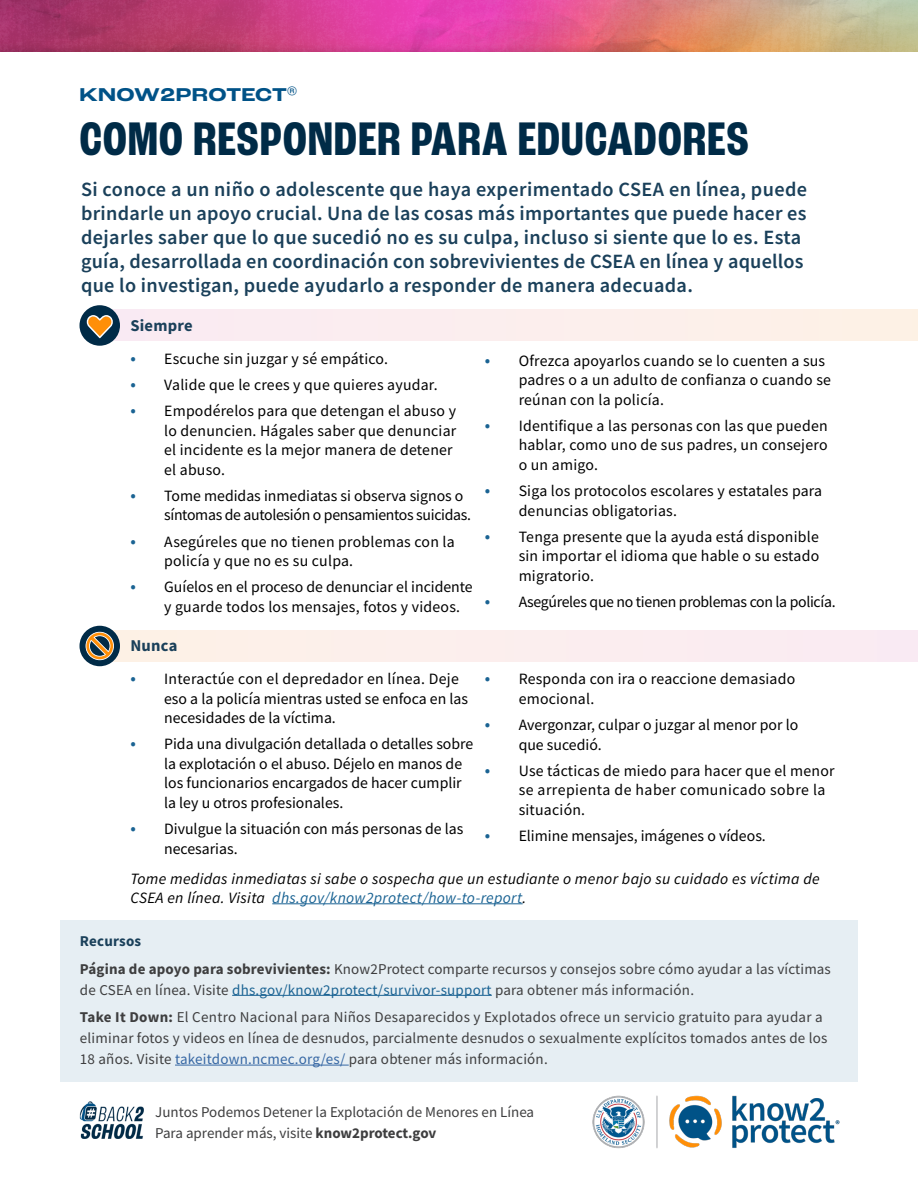
<style>
.page{position:relative;width:918px;height:1188px;background:#fff}
.page>*{position:absolute;margin:0;border:0;box-sizing:border-box;transform-origin:0 0}
.t1{font:700 condensed 49.5px "Roc Grotesk";letter-spacing:.015em;color:#002b47}
.Intro_Paragraph{font:600 20.25px/24px "Source Sans Pro";letter-spacing:.015em;color:#1a405a}
.Subheader{font:700 expanded 19.5px "Roc Grotesk";letter-spacing:.015em;color:#005287}
.t2{font:700 16.5px "Source Sans Pro";letter-spacing:.015em;color:#1a405a}
.t3{font:15.75px/19.5px "Source Sans Pro";letter-spacing:.005em;color:#000}
.Body_Copy__Small{font:italic 15.75px/19.5px "Source Sans Pro";letter-spacing:.02em;color:#000}
.t4{font:15.75px/19.5px "Source Sans Pro";letter-spacing:-.02em;color:#000}
.t5{font:15px/21px "Source Sans Pro";letter-spacing:.015em;color:#3e3e3f}
.t6{font:700 15px "Source Sans Pro";letter-spacing:.015em;color:#1a405a}
.s1{font-size:18.15px;color:#1a6393}
.s2{color:#1a6393}
.s3{font-weight:700}
.s4{color:#3667a4}
</style>
<div class="page">
<div style="left:100px;top:630px;width:818px;height:32px;background:#fbeeee"></div>
<div style="left:103px;top:310px;width:815px;height:31px;background:#fceeed"></div>
<img style="left:80px;top:1101px;width:64px;height:38px">
<div style="left:80px;top:305px;width:40px;height:41px;background:#002b47;border-radius:50%"></div>
<svg style="left:86px;top:315px;width:27px;height:23px"></svg>
<div style="left:80px;top:626px;width:40px;height:40px;background:#002b47;border-radius:50%"></div>
<svg style="left:86px;top:632px;width:28px;height:28px"></svg>
<img style="left:0;top:0;width:918px;height:52px">
<img style="left:0;top:36px;width:704px;height:16px">
<svg style="left:0;top:0;width:826px;height:4px;background:#cd558d"></svg>
<hr style="left:272px;top:903px;width:251px;height:1px;background:#1a6393">
<div style="left:60px;top:920px;width:798px;height:162px;background:#e6eef3"></div>
<hr style="left:232px;top:995px;width:260px;height:1px;background:#1a6393">
<hr style="left:175px;top:1065px;width:174px;height:1px;background:#3667a4">
<img style="left:592px;top:1095px;width:248px;height:54px">
<p class="Subheader" style="left:80px;top:82px;width:219px">KNOW2PROTECT<sup>®</sup></p>
<h1 class="t1" style="left:80px;top:109px;width:671px">COMO RESPONDER PARA EDUCADORES</h1>
<p class="Intro_Paragraph" style="left:81px;top:177px;width:728px">Si conoce a un niño o adolescente que haya experimentado CSEA en línea, puede brindarle un apoyo crucial. Una de las cosas más importantes que puede hacer es dejarles saber que lo que sucedió no es su culpa, incluso si siente que lo es. Esta guía, desarrollada en coordinación con sobrevivientes de CSEA en línea y aquellos que lo investigan, puede ayudarlo a responder de manera adecuada.</p>
<h2 class="t2" style="left:130px;top:314px;width:64px">Siempre</h2>
<p class="t3" style="left:130px;top:349px;width:259px"><span class="s1">•</span> Escuche sin juzgar y sé empático.</p>
<p class="t3" style="left:130px;top:375px;width:309px"><span class="s1">•</span> Valide que le crees y que quieres ayudar.</p>
<p class="t3" style="left:164px;top:401px;width:294px;text-indent:-34px"><span class="s1">•</span> Empodérelos para que detengan el abuso y lo denuncien. Hágales saber que denunciar el incidente es la mejor manera de detener el abuso.</p>
<p class="t4" style="left:164px;top:486px;width:308px;text-indent:-34px"><span class="s1">•</span> Tome medidas inmediatas si observa signos o síntomas de autolesión o pensamientos suicidas.</p>
<p class="t3" style="left:164px;top:532px;width:292px;text-indent:-34px"><span class="s1">•</span> Asegúreles que no tienen problemas con la policía y que no es su culpa.</p>
<p class="t3" style="left:164px;top:577px;width:310px;text-indent:-34px"><span class="s1">•</span> Guíelos en el proceso de denunciar el incidente y guarde todos los mensajes, fotos y videos.</p>
<p class="t3" style="left:519px;top:350px;width:314px;text-indent:-34px"><span class="s1">•</span> Ofrezca apoyarlos cuando se lo cuenten a sus padres o a un adulto de confianza o cuando se reúnan con la policía.</p>
<p class="t3" style="left:519px;top:416px;width:311px;text-align:justify;text-indent:-34px"><span class="s1">•</span> Identifique a las personas con las que pueden hablar, como uno de sus padres, un consejero o un amigo.</p>
<p class="t3" style="left:519px;top:481px;width:305px;text-indent:-34px"><span class="s1">•</span> Siga los protocolos escolares y estatales para denuncias obligatorias.</p>
<p class="t3" style="left:519px;top:527px;width:302px;text-align:justify;text-indent:-34px"><span class="s1">•</span> Tenga presente que la ayuda está disponible sin importar el idioma que hable o su estado migratorio.</p>
<p class="t4" style="left:485px;top:592px;width:352px"><span class="s1">•</span> Asegúreles que no tienen problemas con la policía.</p>
<h2 class="t2" style="left:130px;top:634px;width:49px">Nunca</h2>
<p class="t3" style="left:164px;top:669px;width:305px;text-indent:-34px"><span class="s1">•</span> Interactúe con el depredador en línea. Deje eso a la policía mientras usted se enfoca en las necesidades de la víctima.</p>
<p class="t3" style="left:164px;top:734px;width:311px;text-indent:-34px"><span class="s1">•</span> Pida una divulgación detallada o detalles sobre la explotación o el abuso. Déjelo en manos de los funcionarios encargados de hacer cumplir la ley u otros profesionales.</p>
<p class="t3" style="left:164px;top:819px;width:301px;text-indent:-34px"><span class="s1">•</span> Divulgue la situación con más personas de las necesarias.</p>
<p class="t3" style="left:519px;top:669px;width:278px;text-indent:-34px"><span class="s1">•</span> Responda con ira o reaccione demasiado emocional.</p>
<p class="t3" style="left:519px;top:715px;width:281px;text-indent:-34px"><span class="s1">•</span> Avergonzar, culpar o juzgar al menor por lo que sucedió.</p>
<p class="t3" style="left:519px;top:761px;width:317px;text-indent:-34px"><span class="s1">•</span> Use tácticas de miedo para hacer que el menor se arrepienta de haber comunicado sobre la situación.</p>
<p class="t3" style="left:485px;top:826px;width:282px"><span class="s1">•</span> Elimine mensajes, imágenes o vídeos.</p>
<p class="Body_Copy__Small" style="left:130px;top:868px;width:691px">Tome medidas inmediatas si sabe o sospecha que un estudiante o menor bajo su cuidado es víctima de<br>CSEA en línea. Visita <span class="s2">dhs.gov/know2protect/how-to-report</span>.</p>
<h2 class="t6" style="left:80px;top:931px;width:63px">Recursos</h2>
<p class="t5" style="left:80px;top:958px;width:753px"><span class="s3">Página de apoyo para sobrevivientes:</span> Know2Protect comparte recursos y consejos sobre cómo ayudar a las víctimas de CSEA en línea. Visite <span class="s2">dhs.gov/know2protect/survivor-support</span> para obtener más información.</p>
<p class="t5" style="left:80px;top:1007px;width:749px"><span class="s3">Take It Down:</span> El Centro Nacional para Niños Desaparecidos y Explotados ofrece un servicio gratuito para ayudar a eliminar fotos y videos en línea de desnudos, parcialmente desnudos o sexualmente explícitos tomados antes de los<br>18 años. Visite <span class="s4">takeitdown.ncmec.org/es/</span> para obtener más información.</p>
<p class="t5" style="left:155px;top:1101px;width:380px">Juntos Podemos Detener la Explotación de Menores en Línea</p>
<p class="t5" style="left:155px;top:1122px;width:283px">Para aprender más, visite <span class="s3">know2protect.gov</span></p>
</div>
